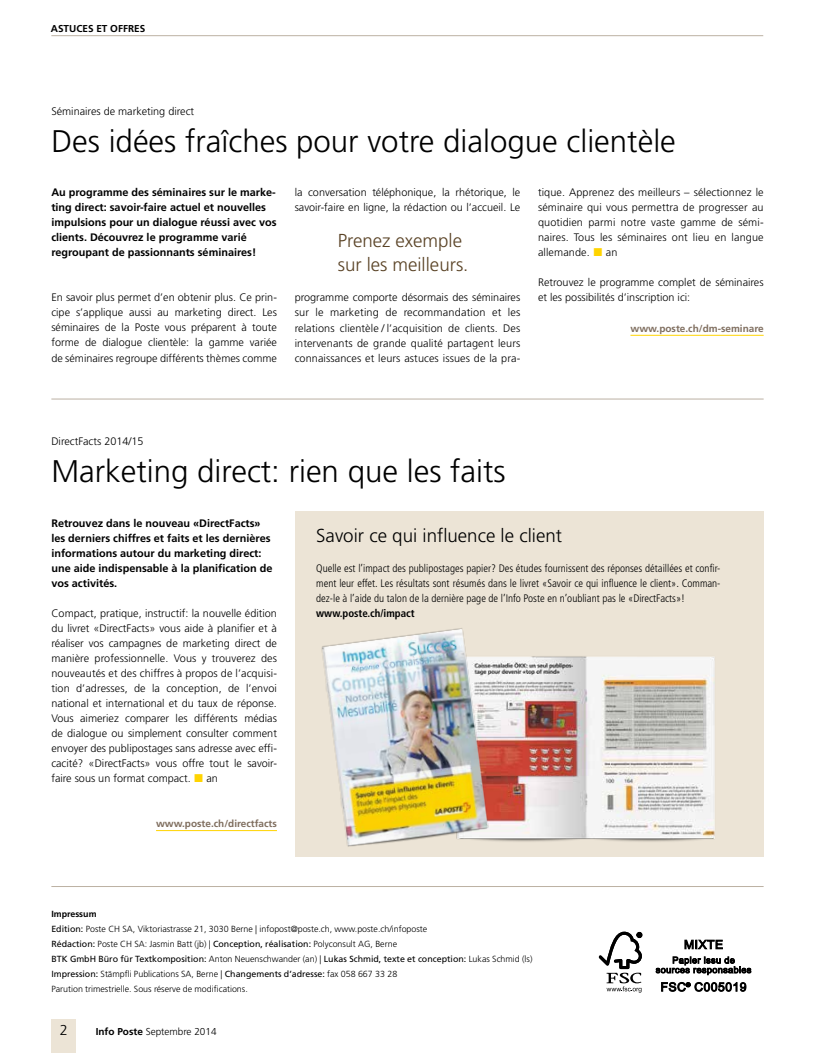
<style>
.page{position:relative;width:815px;height:1053px;background:#fff}
.page>*{position:absolute;margin:0;border:0;box-sizing:border-box;transform-origin:0 0}
.t1{font:300 31.25px "Frutiger LT Std";color:#000}
.t2{font:300 18.75px/23.8px "Frutiger LT Std";color:#5a4326}
.t3{font:300 18.75px "Frutiger LT Std";color:#000}
.t4{font:300 14.38px "Frutiger LT Std";color:#000}
.t5{font:300 10.88px/15px "Frutiger LT Std";color:#000;text-align:justify}
.t6{font:700 10.88px/15px "Frutiger LT Std";color:#000}
.t7{font:300 condensed 10.88px/15px "Frutiger LT Std";color:#000}
.t8{font:700 10px "Frutiger LT Std";color:#7f6e5f}
.t9{font:300 10px "Frutiger LT Std";color:#000}
.t10{font:700 10px "Frutiger LT Std";color:#000}
.t11{font:300 8.88px/15px "Frutiger LT Std";color:#000}
.t12{font:700 8.88px "Frutiger LT Std";color:#000}
.s1{font-weight:700}
.s2{font-weight:400}
</style>
<div class="page">
<div style="left:51px;top:1019px;width:25px;height:33px;background:#ece4d6"></div>
<hr style="left:51px;top:35px;width:712px;height:1px;background:#bcb1a3">
<hr style="left:51px;top:886px;width:713px;height:1px;background:#bcb1a3">
<hr style="left:156px;top:830px;width:121px;height:1px;background:#ffd400">
<hr style="left:630px;top:335px;width:134px;height:1px;background:#ffd400">
<hr style="left:51px;top:398px;width:713px;height:1px;background:#bcb1a3">
<div style="left:295px;top:511px;width:469px;height:345px;background:#ece4d6"></div>
<img style="left:517px;top:656px;width:198px;height:186px">
<img style="left:295px;top:628px;width:222px;height:229px">
<svg style="left:599px;top:931px;width:43px;height:61px"></svg>
<svg style="left:684px;top:939px;width:39px;height:11px"></svg>
<svg style="left:656px;top:956px;width:95px;height:19px"></svg>
<svg style="left:661px;top:981px;width:85px;height:10px"></svg>
<p class="t10" style="left:51px;top:23px;width:96px">Astuces et offres</p>
<h3 class="t5" style="left:51px;top:103px;width:144px">Séminaires de marketing direct</h3>
<p class="t1" style="left:51px;top:123px;width:626px">Des idées fraîches pour votre dialogue clientèle</p>
<p class="t6" style="left:51px;top:185px;width:227px">Au programme des séminaires sur le marke&shy;ting direct: savoir-faire actuel et nouvelles impulsions pour un dialogue réussi avec vos clients. Découvrez le programme varié regroupant de passionnants séminaires!</p>
<p class="t5" style="left:51px;top:290px;width:227px">En savoir plus permet d’en obtenir plus. Ce prin&shy;cipe s’applique aussi au marketing direct. Les séminaires de la Poste vous préparent à toute forme de dialogue clientèle: la gamme variée de séminaires regroupe différents thèmes comme</p>
<p class="t5" style="left:295px;top:185px;width:227px">la conversation téléphonique, la rhétorique, le savoir-faire en ligne, la rédaction ou l’accueil. Le</p>
<p class="t2" style="left:338px;top:229px;width:132px">Prenez exemple sur les meilleurs.</p>
<p class="t5" style="left:295px;top:290px;width:227px">programme comporte désormais des séminaires sur le marketing de recommandation et les relations clientèle / l’acquisition de clients. Des intervenants de grande qualité partagent leurs connaissances et leurs astuces issues de la pra-</p>
<p class="t5" style="left:538px;top:185px;width:227px">tique. Apprenez des meilleurs – sélectionnez le séminaire qui vous permettra de progresser au quotidien parmi notre vaste gamme de sémi&shy;naires. Tous les séminaires ont lieu en langue allemande.</p>
<p class="t5" style="left:606px;top:245px;width:13px">an</p>
<p class="t5" style="left:538px;top:275px;width:227px">Retrouvez le programme complet de séminaires et les possibilités d’inscription ici:</p>
<p class="t8" style="left:630px;top:322px;width:135px">www.poste.ch/dm-seminare</p>
<h3 class="t5" style="left:51px;top:433px;width:94px">DirectFacts 2014/15</h3>
<p class="t1" style="left:51px;top:453px;width:456px">Marketing direct: rien que les faits</p>
<p class="t6" style="left:51px;top:515px;width:223px">Retrouvez dans le nouveau «DirectFacts» les derniers chiffres et faits et les dernières informations autour du marketing direct: une aide indispensable à la planification de vos activités.</p>
<p class="t5" style="left:51px;top:605px;width:227px">Compact, pratique, instructif: la nouvelle édition du livret «DirectFacts» vous aide à planifier et à réaliser vos campagnes de marketing direct de manière professionnelle. Vous y trouverez des nouveautés et des chiffres à propos de l’acquisi&shy;tion d’adresses, de la conception, de l’envoi national et international et du taux de réponse.<br>Vous aimeriez comparer les différents médias de dialogue ou simplement consulter comment envoyer des publipostages sans adresse avec effi&shy;cacité? «DirectFacts» vous offre tout le savoir&shy;faire sous un format compact.</p>
<p class="t5" style="left:206px;top:770px;width:13px">an</p>
<p class="t8" style="left:156px;top:817px;width:122px">www.poste.ch/directfacts</p>
<h3 class="t3" style="left:316px;top:524px;width:247px">Savoir ce qui influence le client</h3>
<p class="t7" style="left:316px;top:560px;width:406px">Quelle est l’impact des publipostages papier? Des études fournissent des réponses détaillées et confir&shy;ment leur effet. Les résultats sont résumés dans le livret «Savoir ce qui influence le client». Comman&shy;dez-le à l’aide du talon de la dernière page de l’Info Poste en n’oubliant pas le «DirectFacts»! <span class="s1">www.poste.ch/impact</span></p>
<h2 class="t12" style="left:51px;top:908px;width:47px">Impressum</h2>
<p class="t11" style="left:51px;top:921px;width:483px"><span class="s2">Edition:</span> Poste CH SA, Viktoriastrasse 21, 3030 Berne | infopost@poste.ch, www.poste.ch/infoposte<br><span class="s2">Rédaction:</span> Poste CH SA: Jasmin Batt (jb) | <span class="s2">Conception, réalisation:</span> Polyconsult AG, Berne<br><span class="s2">BTK GmbH Büro für Textkomposition:</span> Anton Neuenschwander (an) | <span class="s2">Lukas Schmid, texte et conception:</span> Lukas Schmid (ls)<br><span class="s2">Impression:</span> Stämpfli Publications SA, Berne | <span class="s2">Changements d’adresse:</span> fax 058 667 33 28<br>Parution trimestrielle. Sous réserve de modifications.</p>
<h3 class="t4" style="left:60px;top:1022px;width:9px">2</h3>
<p class="t9" style="left:96px;top:1025px;width:122px"><span class="s1">Info Poste</span> Septembre 2014</p>
</div>
